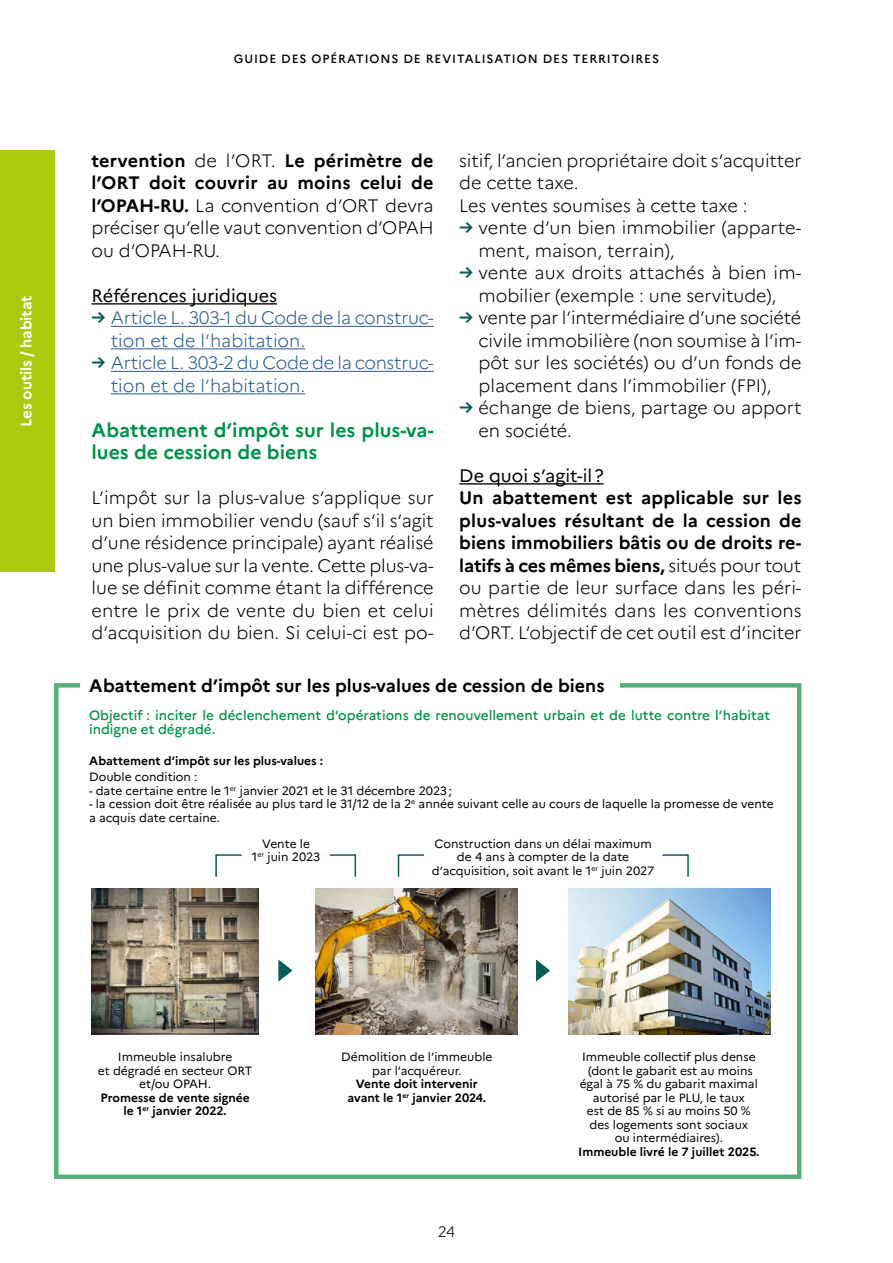
<style>
.page{position:relative;width:893px;height:1263px;background:#fff}
.page>*{position:absolute;margin:0;border:0;box-sizing:border-box;transform-origin:0 0}
.t1{font:700 19.5px/22.5px "Marianne";color:#00924c}
.t2{font:300 18px/22.5px "Marianne";color:#000;text-align:justify}
.t3{font:700 18px/22.5px "Marianne";color:#000;text-align:justify}
.t4{font:300 18px/22.5px "Marianne";letter-spacing:-.01em;color:#275b9b}
.t5{font:18px "Marianne";color:#000}
.t6{font:700 15px "Marianne";letter-spacing:-.01em;color:#fff}
.t7{font:300 15px "Marianne";color:#000}
.t8{font:500 13.5px/13.5px "Marianne";color:#00924c}
.t9{font:12px/13.5px "Marianne";color:#000;text-align:center}
.t10{font:700 12px/13.5px "Marianne";color:#000;text-align:center}
.t11{font:500 12px "Marianne";letter-spacing:.075em;color:#000}
.s1{font-weight:700}
.s2{font-weight:700;color:#085d55}
.s3{font-weight:300}
</style>
<div class="page">
<div style="left:0;top:151px;width:54px;height:421px;background:#adc90e"></div>
<hr style="left:92px;top:303px;width:185px;height:2px;background:#000">
<hr style="left:111px;top:326px;width:323px;height:1px;background:#275b9b">
<hr style="left:111px;top:348px;width:194px;height:1px;background:#275b9b">
<hr style="left:111px;top:371px;width:323px;height:1px;background:#275b9b">
<hr style="left:111px;top:393px;width:194px;height:1px;background:#275b9b">
<hr style="left:459px;top:483px;width:145px;height:2px;background:#000">
<div style="left:54px;top:683px;width:747px;height:496px;border:4px solid #58af7c"></div>
<div style="left:80px;top:673px;width:540px;height:23px;background:#fff"></div>
<img style="left:92px;top:888px;width:166px;height:147px">
<img style="left:315px;top:888px;width:202px;height:147px">
<img style="left:568px;top:888px;width:202px;height:147px">
<svg style="left:215px;top:854px;width:27px;height:23px"></svg>
<svg style="left:329px;top:854px;width:28px;height:23px"></svg>
<svg style="left:397px;top:854px;width:28px;height:23px"></svg>
<svg style="left:662px;top:854px;width:27px;height:23px"></svg>
<svg style="left:278px;top:959px;width:14px;height:22px"></svg>
<svg style="left:536px;top:959px;width:14px;height:22px"></svg>
<p class="t6" style="left:17px;top:427px;width:133px;rotate:-90deg">Les outils / habitat</p>
<p class="t11" style="left:234px;top:51px;width:427px">GUIDE DES OPÉRATIONS DE REVITALISATION DES TERRITOIRES</p>
<p class="t2" style="left:92px;top:149px;width:344px"><span class="s1">tervention</span> de l’ORT. <span class="s1">Le périmètre de l’ORT doit couvrir au moins celui de l’OPAH-RU.</span> La convention d’ORT devra préciser qu’elle vaut convention d’OPAH ou d’OPAH-RU.</p>
<p class="t5" style="left:92px;top:284px;width:187px">Références juridiques</p>
<p class="t4" style="left:111px;top:306px;width:324px;text-indent:-19px"><span class="s2">→</span> Article L. 303-1 du Code de la construc&shy;tion et de l’habitation.</p>
<p class="t4" style="left:111px;top:351px;width:324px;text-indent:-19px"><span class="s2">→</span> Article L. 303-2 du Code de la construc&shy;tion et de l’habitation.</p>
<p class="t1" style="left:92px;top:418px;width:344px">Abattement d’impôt sur les plus-va&shy;lues de cession de biens</p>
<p class="t2" style="left:92px;top:486px;width:344px">L’impôt sur la plus-value s’applique sur un bien immobilier vendu (sauf s’il s’agit d’une résidence principale) ayant réalisé une plus-value sur la vente. Cette plus-va&shy;lue se définit comme étant la différence entre le prix de vente du bien et celui d’acquisition du bien. Si celui-ci est po-</p>
<p class="t2" style="left:459px;top:149px;width:344px;text-align:left">sitif, l’ancien propriétaire doit s’acquitter de cette taxe.<br>Les ventes soumises à cette taxe :</p>
<p class="t2" style="left:478px;top:216px;width:324px;text-indent:-19px"><span class="s2">→</span> vente d’un bien immobilier (apparte&shy;ment, maison, terrain),</p>
<p class="t2" style="left:459px;top:261px;width:344px;text-align:center"><span class="s2">→</span> vente aux droits attachés à bien im&shy;mobilier (exemple : une servitude),</p>
<p class="t2" style="left:478px;top:306px;width:324px;text-indent:-19px"><span class="s2">→</span> vente par l’intermédiaire d’une société civile immobilière (non soumise à l’im&shy;pôt sur les sociétés) ou d’un fonds de placement dans l’immobilier (FPI),</p>
<p class="t2" style="left:478px;top:396px;width:324px;text-indent:-19px"><span class="s2">→</span> échange de biens, partage ou apport en société.</p>
<p class="t5" style="left:459px;top:464px;width:146px">De quoi s’agit-il?</p>
<p class="t3" style="left:459px;top:486px;width:344px">Un abattement est applicable sur les plus-values résultant de la cession de biens immobiliers bâtis ou de droits re&shy;latifs à ces mêmes biens, <span class="s3">situés pour tout ou partie de leur surface dans les péri&shy;mètres délimités dans les conventions d’ORT. L’objectif de cet outil est d’inciter</span></p>
<p class="t3" style="left:89px;top:674px;width:517px">Abattement d’impôt sur les plus-values de cession de biens</p>
<p class="t8" style="left:89px;top:709px;width:683px">Objectif : inciter le déclenchement d’opérations de renouvellement urbain et de lutte contre l’habitat indigne et dégradé.</p>
<p class="t10" style="left:89px;top:754px;width:236px">Abattement d’impôt sur les plus-values :</p>
<p class="t9" style="left:89px;top:770px;width:110px">Double condition :</p>
<p class="t9" style="left:89px;top:784px;width:364px">- date certaine entre le 1<sup>er</sup> janvier 2021 et le 31 décembre 2023;</p>
<p class="t9" style="left:89px;top:797px;width:686px;text-align:left">- la cession doit être réalisée au plus tard le 31/12 de la 2<sup>e</sup> année suivant celle au cours de laquelle la promesse de vente a acquis date certaine.</p>
<p class="t9" style="left:252px;top:836px;width:70px">Vente le<br>1<sup>er</sup> juin 2023</p>
<p class="t9" style="left:432px;top:836px;width:224px">Construction dans un délai maximum de 4 ans à compter de la date d’acquisition, soit avant le 1<sup>er</sup> juin 2027</p>
<p class="t9" style="left:98px;top:1050px;width:156px">Immeuble insalubre<br>et dégradé en secteur ORT et/ou OPAH.</p>
<p class="t10" style="left:100px;top:1090px;width:151px">Promesse de vente signée le 1<sup>er</sup> janvier 2022.</p>
<p class="t9" style="left:341px;top:1050px;width:153px">Démolition de l’immeuble par l’acquéreur.</p>
<p class="t10" style="left:348px;top:1077px;width:140px">Vente doit intervenir avant le 1<sup>er</sup> janvier 2024.</p>
<p class="t7" style="left:438px;top:1222px;width:19px">24</p>
<p class="t9" style="left:580px;top:1050px;width:180px">Immeuble collectif plus dense (dont le gabarit est au moins égal à 75 % du gabarit maximal autorisé par le PLU, le taux<br>est de 85 % si au moins 50 % des logements sont sociaux<br>ou intermédiaires).</p>
<p class="t10" style="left:578px;top:1144px;width:183px">Immeuble livré le 7 juillet 2025.</p>
</div>
